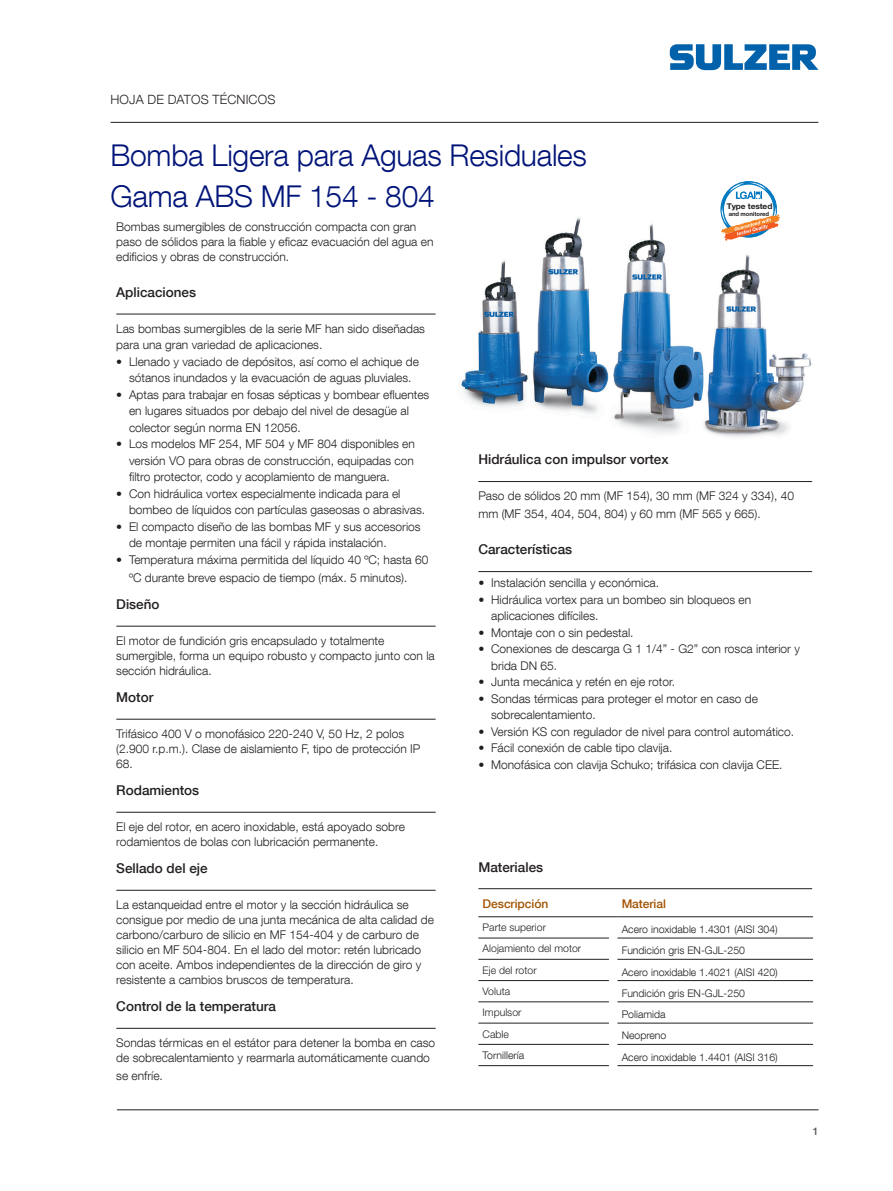
<style>
.page{position:relative;width:893px;height:1191px;background:#fff}
.page>*{position:absolute;margin:0;border:0;box-sizing:border-box;transform-origin:0 0}
.Cover_title_20_pt{font:300 30px/40.5px "Helvetica Neue LT Com";letter-spacing:-.01em;color:#001478}
.Subtitle_10_pt{font:500 13.5px "Helvetica Neue LT Com";color:#231f20}
.Technical_article_text{font:300 12.75px "Helvetica Neue LT Com";letter-spacing:.01em;color:#231f20}
.Body_text_8{font:300 12px/15px "Helvetica Neue LT Com";color:#231f20}
.Table_heading{font:500 12px "Helvetica Neue LT Com";letter-spacing:-.005em;color:#a35200}
.Table_body_text_7{font:300 10.5px "Helvetica Neue LT Com";color:#231f20}
.Table_text{font:300 10.5px "Helvetica Neue LT Com";color:#231f20}
.Table_text-2{font:300 10.5px "Helvetica Neue LT Pro";color:#231f20}
.t1{font:500 10.5px "Helvetica Neue LT Com";color:#5c5c5f}
.t2{font:700 7.95px "Helvetica Neue LT Com";letter-spacing:-.01em;color:#231f20;scale:1.05 1}
.t3{font:700 6px "Helvetica Neue LT Com";letter-spacing:-.01em;color:#231f20}
</style>
<div class="page">
<img style="left:461px;top:217px;width:351px;height:220px">
<svg style="left:721px;top:181px;width:59px;height:60px"></svg>
<hr style="left:117px;top:1109px;width:702px;height:1px;background:#231f20">
<svg style="left:670px;top:44px;width:148px;height:26px"></svg>
<hr style="left:111px;top:122px;width:707px;height:1px;background:#231f20">
<hr style="left:478px;top:888px;width:334px;height:1px;background:#231f20">
<hr style="left:478px;top:937px;width:131px;height:1px;background:#231f20">
<hr style="left:478px;top:959px;width:131px;height:1px;background:#231f20">
<hr style="left:478px;top:980px;width:131px;height:1px;background:#231f20">
<hr style="left:478px;top:1001px;width:131px;height:1px;background:#231f20">
<hr style="left:478px;top:1022px;width:131px;height:1px;background:#231f20">
<hr style="left:478px;top:1044px;width:131px;height:1px;background:#231f20">
<hr style="left:478px;top:1065px;width:131px;height:1px;background:#231f20">
<hr style="left:617px;top:937px;width:196px;height:1px;background:#231f20">
<hr style="left:617px;top:959px;width:196px;height:1px;background:#231f20">
<hr style="left:617px;top:980px;width:196px;height:1px;background:#231f20">
<hr style="left:617px;top:1001px;width:196px;height:1px;background:#231f20">
<hr style="left:617px;top:1022px;width:196px;height:1px;background:#231f20">
<hr style="left:617px;top:1044px;width:196px;height:1px;background:#231f20">
<hr style="left:617px;top:1065px;width:196px;height:1px;background:#231f20">
<hr style="left:478px;top:916px;width:131px;height:1px;background:#231f20">
<hr style="left:617px;top:916px;width:196px;height:1px;background:#231f20">
<hr style="left:116px;top:314px;width:320px;height:1px;background:#231f20">
<hr style="left:116px;top:626px;width:320px;height:1px;background:#231f20">
<hr style="left:116px;top:719px;width:320px;height:1px;background:#231f20">
<hr style="left:116px;top:812px;width:320px;height:1px;background:#231f20">
<hr style="left:116px;top:890px;width:320px;height:1px;background:#231f20">
<hr style="left:116px;top:1028px;width:320px;height:1px;background:#231f20">
<hr style="left:478px;top:481px;width:334px;height:1px;background:#231f20">
<hr style="left:478px;top:571px;width:334px;height:1px;background:#231f20">
<p class="Technical_article_text" style="left:111px;top:92px;width:166px">HOJA DE DATOS TÉCNICOS</p>
<p class="Cover_title_20_pt" style="left:111px;top:135px;width:478px">Bomba Ligera para Aguas Residuales<br>Gama ABS MF 154 - 804</p>
<p class="t2" style="left:727px;top:201px;width:45px">Type tested</p>
<p class="t3" style="left:729px;top:210px;width:42px">and monitored</p>
<p class="Body_text_8" style="left:116px;top:219px;width:319px">Bombas sumergibles de construcción compacta con gran paso de sólidos para la fiable y eficaz evacuación del agua en edificios y obras de construcción.</p>
<p class="Subtitle_10_pt" style="left:116px;top:284px;width:81px">Aplicaciones</p>
<p class="Body_text_8" style="left:116px;top:320px;width:310px;line-height:16.5px">Las bombas sumergibles de la serie MF han sido diseñadas para una gran variedad de aplicaciones.</p>
<p class="Body_text_8" style="left:116px;top:353px;width:304px;line-height:16.5px;text-align:center">• Llenado y vaciado de depósitos, así como el achique de sótanos inundados y la evacuación de aguas pluviales.</p>
<p class="Body_text_8" style="left:129px;top:386px;width:302px;line-height:16.5px;text-indent:-13px">• Aptas para trabajar en fosas sépticas y bombear efluentes en lugares situados por debajo del nivel de desagüe al colector según norma EN 12056.</p>
<p class="Body_text_8" style="left:129px;top:435px;width:287px;line-height:16.5px;text-align:justify;text-indent:-13px">• Los modelos MF 254, MF 504 y MF 804 disponibles en versión VO para obras de construcción, equipadas con filtro protector, codo y acoplamiento de manguera.</p>
<p class="Body_text_8" style="left:129px;top:485px;width:298px;line-height:16.5px;text-indent:-13px">• Con hidráulica vortex especialmente indicada para el bombeo de líquidos con partículas gaseosas o abrasivas.</p>
<p class="Body_text_8" style="left:129px;top:518px;width:293px;line-height:16.5px;text-indent:-13px">• El compacto diseño de las bombas MF y sus accesorios de montaje permiten una fácil y rápida instalación.</p>
<p class="Body_text_8" style="left:129px;top:550px;width:301px;line-height:18px;text-indent:-13px">• Temperatura máxima permitida del líquido 40 ºC; hasta 60 ºC durante breve espacio de tiempo (máx. 5 minutos).</p>
<p class="Subtitle_10_pt" style="left:116px;top:596px;width:45px">Diseño</p>
<p class="Body_text_8" style="left:116px;top:633px;width:320px">El motor de fundición gris encapsulado y totalmente sumergible, forma un equipo robusto y compacto junto con la sección hidráulica.</p>
<p class="Subtitle_10_pt" style="left:116px;top:689px;width:39px">Motor</p>
<p class="Body_text_8" style="left:116px;top:726px;width:306px">Trifásico 400 V o monofásico 220-240 V, 50 Hz, 2 polos (2.900 r.p.m.). Clase de aislamiento F, tipo de protección IP<br>68.</p>
<p class="Subtitle_10_pt" style="left:116px;top:782px;width:85px">Rodamientos</p>
<p class="Body_text_8" style="left:116px;top:819px;width:290px">El eje del rotor, en acero inoxidable, está apoyado sobre rodamientos de bolas con lubricación permanente.</p>
<p class="Subtitle_10_pt" style="left:116px;top:860px;width:93px">Sellado del eje</p>
<p class="Body_text_8" style="left:116px;top:897px;width:319px">La estanqueidad entre el motor y la sección hidráulica se consigue por medio de una junta mecánica de alta calidad de</p>
<p class="Body_text_8" style="left:116px;top:927px;width:307px">carbono/carburo de silicio en MF 154-404 y de carburo de silicio en MF 504-804. En el lado del motor: retén lubricado con aceite. Ambos independientes de la dirección de giro y resistente a cambios bruscos de temperatura.</p>
<p class="Subtitle_10_pt" style="left:116px;top:998px;width:161px">Control de la temperatura</p>
<p class="Body_text_8" style="left:116px;top:1035px;width:320px">Sondas térmicas en el estátor para detener la bomba en caso de sobrecalentamiento y rearmarla automáticamente cuando</p>
<p class="Body_text_8" style="left:116px;top:1068px;width:48px">se enfríe.</p>
<p class="Subtitle_10_pt" style="left:478px;top:451px;width:192px">Hidráulica con impulsor vortex</p>
<p class="Body_text_8" style="left:478px;top:487px;width:317px;line-height:18px">Paso de sólidos 20 mm (MF 154), 30 mm (MF 324 y 334), 40 mm (MF 354, 404, 504, 804) y 60 mm (MF 565 y 665).</p>
<p class="Subtitle_10_pt" style="left:478px;top:541px;width:95px">Características</p>
<p class="Body_text_8" style="left:478px;top:575px;width:182px">• Instalación sencilla y económica.</p>
<p class="Body_text_8" style="left:491px;top:591px;width:262px;line-height:16.5px;text-indent:-13px">• Hidráulica vortex para un bombeo sin bloqueos en aplicaciones difíciles.</p>
<p class="Body_text_8" style="left:478px;top:625px;width:157px">• Montaje con o sin pedestal.</p>
<p class="Body_text_8" style="left:491px;top:640px;width:310px;line-height:16.5px;text-indent:-13px">• Conexiones de descarga G 1 1/4” - G2” con rosca interior y brida DN 65.</p>
<p class="Body_text_8" style="left:478px;top:674px;width:198px">• Junta mecánica y retén en eje rotor.</p>
<p class="Body_text_8" style="left:491px;top:690px;width:268px;line-height:16.5px;text-indent:-13px">• Sondas térmicas para proteger el motor en caso de sobrecalentamiento.</p>
<p class="Body_text_8" style="left:478px;top:724px;width:317px">• Versión KS con regulador de nivel para control automático.</p>
<p class="Body_text_8" style="left:478px;top:740px;width:195px">• Fácil conexión de cable tipo clavija.</p>
<p class="Body_text_8" style="left:478px;top:757px;width:306px">• Monofásica con clavija Schuko; trifásica con clavija CEE.</p>
<p class="Subtitle_10_pt" style="left:478px;top:858px;width:66px">Materiales</p>
<p class="Table_heading" style="left:483px;top:897px;width:67px">Descripción</p>
<p class="Table_heading" style="left:622px;top:897px;width:46px">Material</p>
<p class="Table_text-2" style="left:483px;top:921px;width:65px">Parte superior</p>
<p class="Table_text" style="left:622px;top:923px;width:158px">Acero inoxidable 1.4301 (AISI 304)</p>
<p class="Table_text-2" style="left:483px;top:942px;width:100px">Alojamiento del motor</p>
<p class="Table_body_text_7" style="left:622px;top:944px;width:125px">Fundición gris EN-GJL-250</p>
<p class="Table_text-2" style="left:483px;top:963px;width:56px">Eje del rotor</p>
<p class="Table_body_text_7" style="left:622px;top:965px;width:158px">Acero inoxidable 1.4021 (AISI 420)</p>
<p class="Table_text-2" style="left:483px;top:984px;width:29px">Voluta</p>
<p class="Table_body_text_7" style="left:622px;top:986px;width:125px">Fundición gris EN-GJL-250</p>
<p class="Table_text-2" style="left:483px;top:1006px;width:40px">Impulsor</p>
<p class="Table_body_text_7" style="left:622px;top:1008px;width:45px">Poliamida</p>
<p class="Table_text-2" style="left:483px;top:1027px;width:28px">Cable</p>
<p class="Table_body_text_7" style="left:622px;top:1029px;width:46px">Neopreno</p>
<p class="Table_text" style="left:483px;top:1048px;width:43px">Tornillería</p>
<p class="Table_text" style="left:622px;top:1050px;width:158px">Acero inoxidable 1.4401 (AISI 316)</p>
<p class="t1" style="left:813px;top:1124px;width:7px">1</p>
</div>
